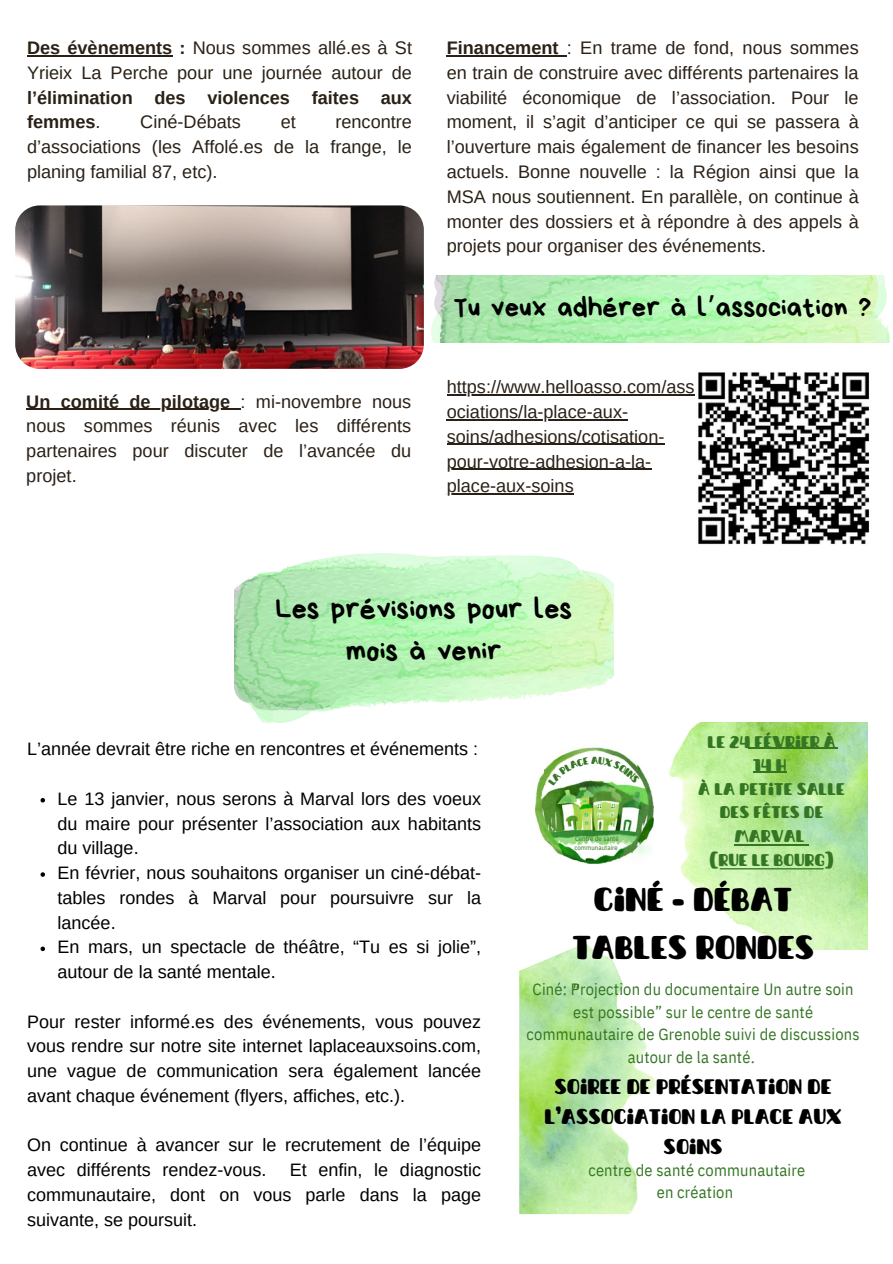
<style>
.page{position:relative;width:893px;height:1264px;background:#fff}
.page>*{position:absolute;margin:0;border:0;box-sizing:border-box;transform-origin:0 0}
.t1{font:33.9px/47.2px "Cranberry";color:#000;text-align:center}
.t2{font:30px/41.7px "Bryndan Write";color:#000;text-align:center}
.t3{font:28.5px "Bryndan Write";color:#000}
.t4{font:21.6px/30.2px "Cranberry";color:#000;text-align:center}
.t5{font:18.15px/24.8px "Arimo";color:#2a2016;text-align:justify}
.t6{font:18px/24.8px "Arimo";color:#000;text-align:justify}
.t7{font:17.4px/23.7px "Cranberry";color:#357625;text-align:center}
.t8{font:16.35px/22.8px "IBM Plex Sans Cond";letter-spacing:.01em;color:#357625;text-align:center}
.t9{font:16.35px "Noto Sans Gurmukhi";color:#357625}
.t10{font:10.5px "Cranberry";color:#357625}
.t11{font:6.6px/9.1px "IBM Plex Sans Cond";letter-spacing:.01em;color:#357625}
.s1{font-weight:700}
.s2{font-family:"Noto Sans Gurmukhi"}
</style>
<div class="page">
<img style="left:235px;top:553px;width:378px;height:169px">
<img style="left:683px;top:372px;width:187px;height:173px">
<img style="left:431px;top:275px;width:458px;height:68px">
<img style="left:15px;top:205px;width:409px;height:164px;border-radius:25px">
<svg style="left:40px;top:798px;width:5px;height:4px"></svg>
<svg style="left:40px;top:872px;width:5px;height:4px"></svg>
<svg style="left:40px;top:946px;width:5px;height:5px"></svg>
<hr style="left:446px;top:394px;width:248px;height:1px;background:#2a2016">
<hr style="left:446px;top:419px;width:182px;height:1px;background:#2a2016">
<hr style="left:446px;top:444px;width:218px;height:1px;background:#2a2016">
<hr style="left:446px;top:468px;width:205px;height:2px;background:#2a2016">
<hr style="left:446px;top:493px;width:127px;height:1px;background:#2a2016">
<hr style="left:27px;top:55px;width:145px;height:1px;background:#2a2016">
<hr style="left:26px;top:409px;width:215px;height:1px;background:#2a2016">
<hr style="left:446px;top:55px;width:121px;height:1px;background:#2a2016">
<img style="left:670px;top:722px;width:197px;height:227px">
<img style="left:535px;top:747px;width:118px;height:116px">
<img style="left:519px;top:935px;width:189px;height:279px">
<hr style="left:752px;top:771px;width:34px;height:2px;background:#357625">
<hr style="left:734px;top:844px;width:70px;height:1px;background:#357625">
<svg style="left:709px;top:868px;width:124px;height:1px"></svg>
<hr style="left:748px;top:747px;width:85px;height:2px;background:#357625">
<svg style="left:548px;top:757px;width:40px;height:28px"></svg>
<svg style="left:598px;top:756px;width:42px;height:27px"></svg>
<p class="t5" style="left:27px;top:35px;width:386px"><span class="s1">Des évènements :</span> Nous sommes allé.es à St Yrieix La Perche pour une journée autour de <span class="s1">l’élimination des violences faites aux femmes</span>.</p>
<p class="t5" style="left:140px;top:110px;width:102px">Ciné-Débats</p>
<p class="t5" style="left:280px;top:110px;width:17px">et</p>
<p class="t5" style="left:27px;top:110px;width:386px;text-indent:308px">rencontre d’associations (les Affolé.es de la frange, le planing familial 87, etc).</p>
<p class="t5" style="left:26px;top:389px;width:386px"><span class="s1">Un comité de pilotage</span> : mi-novembre nous nous sommes réunis avec les différents partenaires pour discuter de l’avancée du projet.</p>
<p class="t5" style="left:446px;top:35px;width:413px"><span class="s1">Financement</span> : En trame de fond, nous sommes en train de construire avec différents partenaires la viabilité économique de l’association. Pour le moment, il s’agit d’anticiper ce qui se passera à l’ouverture mais également de financer les besoins actuels. Bonne nouvelle : la Région ainsi que la MSA nous soutiennent. En parallèle, on continue à monter des dossiers et à répondre à des appels à projets pour organiser des événements.</p>
<p class="t3" style="left:453px;top:293px;width:419px">Tu veux adhérer à l<span class="s2">’</span>association ?</p>
<p class="t5" style="left:446px;top:374px;width:249px;text-align:left">https://www.helloasso.com/ass ociations/la-place-aux&shy;soins/adhesions/cotisation&shy;pour-votre-adhesion-a-la&shy;place-aux-soins</p>
<p class="t2" style="left:275px;top:588px;width:298px">Les prévisions pour les mois à venir</p>
<p class="t6" style="left:27px;top:736px;width:452px">L’année devrait être riche en rencontres et événements :</p>
<p class="t6" style="left:58px;top:786px;width:425px">Le 13 janvier, nous serons à Marval lors des voeux du maire pour présenter l’association aux habitants du village.</p>
<p class="t6" style="left:58px;top:860px;width:425px">En février, nous souhaitons organiser un ciné-débat&shy;tables rondes à Marval pour poursuivre sur la lancée.</p>
<p class="t6" style="left:58px;top:934px;width:425px">En mars, un spectacle de théâtre, “Tu es si jolie”, autour de la santé mentale.</p>
<p class="t6" style="left:27px;top:1009px;width:455px">Pour rester informé.es des événements, vous pouvez vous rendre sur notre site internet laplaceauxsoins.com, une vague de communication sera également lancée avant chaque événement (flyers, affiches, etc.).</p>
<p class="t6" style="left:27px;top:1132px;width:455px">On continue à avancer sur le recrutement de l’équipe avec différents rendez-vous.</p>
<p class="t6" style="left:27px;top:1157px;width:455px;text-indent:263px">Et enfin, le diagnostic communautaire, dont on vous parle dans la page suivante, se poursuit.</p>
<p class="t10" style="left:591px;top:755px;width:9px">A</p>
<p class="t11" style="left:574px;top:834px;width:46px">Centre de santé communautaire</p>
<p class="t7" style="left:707px;top:730px;width:130px">LE 24 FÉVRIER À<br>14 H</p>
<p class="t7" style="left:698px;top:777px;width:148px">À LA PETITE SALLE<br>DES FÊTES DE<br>MARVAL</p>
<p class="t7" style="left:709px;top:848px;width:126px">(RUE LE BOURG)</p>
<p class="t1" style="left:572px;top:877px;width:244px">CINÉ - DÉBAT<br>TABLES RONDES</p>
<p class="t9" style="left:572px;top:981px;width:10px">“</p>
<p class="t8" style="left:526px;top:977px;width:334px">Ciné: Projection du documentaire Un autre soin est possible” sur le centre de santé communautaire de Grenoble suivi de discussions autour de la santé.</p>
<p class="t4" style="left:544px;top:1072px;width:299px">SOIREE DE PRÉSENTATION DE<br>L’ASSOCIATION LA PLACE AUX<br>SOINS</p>
<p class="t8" style="left:588px;top:1157px;width:218px">centre de santé communautaire en création</p>
</div>
